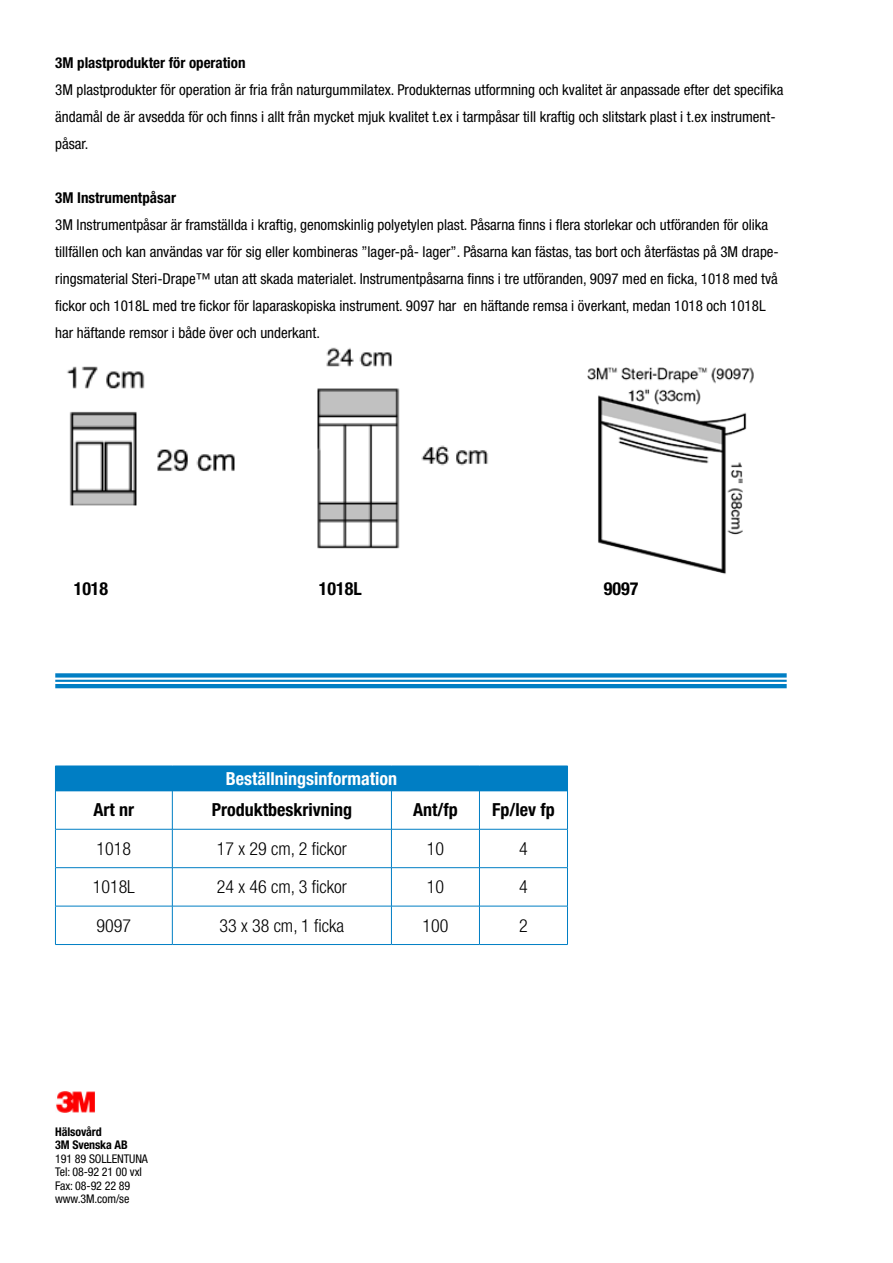
<style>
.page{position:relative;width:893px;height:1263px;background:#fff}
.page>*{position:absolute;margin:0;border:0;box-sizing:border-box;transform-origin:0 0}
.t1{font:300 condensed 18px "Helvetica Neue LT Std";color:#000}
.t2{font:700 condensed 18px "Helvetica Neue LT Std";color:#000}
.t3{font:700 condensed 18px "Helvetica Neue LT Std";color:#fff}
.t4{font:condensed 15px/27px "Helvetica Neue LT Std";color:#000}
.t5{font:700 condensed 15px "Helvetica Neue LT Std";color:#000}
.t6{font:condensed 12px/13.5px "Helvetica Neue LT Std";letter-spacing:-.01em;color:#000}
.t7{font:700 condensed 12px/13.5px "Helvetica Neue LT Std";letter-spacing:-.01em;color:#000}
</style>
<div class="page">
<img style="left:56px;top:1091px;width:39px;height:21px">
<div style="left:55px;top:766px;width:512px;height:25px;background:#007ec4"></div>
<svg style="left:567px;top:766px;width:1px;height:24px"></svg>
<hr style="left:55px;top:791px;width:1px;height:38px;background:#007ec4">
<hr style="left:479px;top:790px;width:89px;height:1px;background:#007ec4">
<hr style="left:172px;top:791px;width:1px;height:38px;background:#007ec4">
<hr style="left:391px;top:791px;width:1px;height:38px;background:#007ec4">
<hr style="left:479px;top:791px;width:1px;height:38px;background:#007ec4">
<hr style="left:567px;top:791px;width:1px;height:38px;background:#007ec4">
<hr style="left:55px;top:829px;width:1px;height:38px;background:#007ec4">
<hr style="left:55px;top:868px;width:1px;height:38px;background:#007ec4">
<hr style="left:55px;top:906px;width:1px;height:38px;background:#007ec4">
<hr style="left:55px;top:829px;width:117px;height:1px;background:#007ec4">
<hr style="left:172px;top:829px;width:219px;height:1px;background:#007ec4">
<hr style="left:391px;top:829px;width:88px;height:1px;background:#007ec4">
<hr style="left:479px;top:829px;width:89px;height:1px;background:#007ec4">
<hr style="left:172px;top:829px;width:1px;height:38px;background:#007ec4">
<hr style="left:391px;top:829px;width:1px;height:38px;background:#007ec4">
<hr style="left:479px;top:829px;width:1px;height:38px;background:#007ec4">
<hr style="left:567px;top:829px;width:1px;height:38px;background:#007ec4">
<hr style="left:172px;top:868px;width:1px;height:38px;background:#007ec4">
<hr style="left:391px;top:868px;width:1px;height:38px;background:#007ec4">
<hr style="left:479px;top:868px;width:1px;height:38px;background:#007ec4">
<hr style="left:567px;top:868px;width:1px;height:38px;background:#007ec4">
<hr style="left:172px;top:906px;width:1px;height:38px;background:#007ec4">
<hr style="left:391px;top:906px;width:1px;height:38px;background:#007ec4">
<hr style="left:479px;top:906px;width:1px;height:38px;background:#007ec4">
<hr style="left:567px;top:906px;width:1px;height:38px;background:#007ec4">
<hr style="left:55px;top:867px;width:117px;height:1px;background:#007ec4">
<hr style="left:172px;top:867px;width:219px;height:1px;background:#007ec4">
<hr style="left:391px;top:867px;width:88px;height:1px;background:#007ec4">
<hr style="left:479px;top:867px;width:89px;height:1px;background:#007ec4">
<hr style="left:55px;top:906px;width:117px;height:1px;background:#007ec4">
<hr style="left:172px;top:906px;width:219px;height:1px;background:#007ec4">
<hr style="left:391px;top:906px;width:88px;height:1px;background:#007ec4">
<hr style="left:479px;top:906px;width:89px;height:1px;background:#007ec4">
<hr style="left:55px;top:944px;width:117px;height:1px;background:#007ec4">
<hr style="left:172px;top:944px;width:219px;height:1px;background:#007ec4">
<hr style="left:391px;top:944px;width:88px;height:1px;background:#007ec4">
<hr style="left:479px;top:944px;width:89px;height:1px;background:#007ec4">
<svg style="left:55px;top:673px;width:732px;height:4px;background:#1287c8"></svg>
<hr style="left:55px;top:680px;width:732px;height:2px;background:#007ec4">
<hr style="left:55px;top:684px;width:732px;height:4px;background:#007ec4">
<img style="left:67px;top:366px;width:168px;height:140px">
<img style="left:317px;top:347px;width:171px;height:202px">
<img style="left:587px;top:367px;width:167px;height:207px">
<p class="t5" style="left:55px;top:54px;width:192px">3M plastprodukter för operation</p>
<p class="t4" style="left:55px;top:76px;width:730px">3M plastprodukter för operation är fria från naturgummilatex. Produkternas utformning och kvalitet är anpassade efter det specifika ändamål de är avsedda för och finns i allt från mycket mjuk kvalitet t.ex i tarmpåsar till kraftig och slitstark plast i t.ex instrument&shy;påsar.</p>
<p class="t5" style="left:55px;top:189px;width:122px">3M Instrumentpåsar</p>
<p class="t4" style="left:55px;top:211px;width:725px">3M Instrumentpåsar är framställda i kraftig, genomskinlig polyetylen plast. Påsarna finns i flera storlekar och utföranden för olika tillfällen och kan användas var för sig eller kombineras ”lager-på- lager”. Påsarna kan fästas, tas bort och återfästas på 3M drape&shy;ringsmaterial Steri-Drape™ utan att skada materialet. Instrumentpåsarna finns i tre utföranden, 9097 med en ficka, 1018 med två fickor och 1018L med tre fickor för laparaskopiska instrument. 9097 har en häftande remsa i överkant, medan 1018 och 1018L har häftande remsor i både över och underkant.</p>
<p class="t2" style="left:74px;top:578px;width:36px">1018</p>
<p class="t2" style="left:319px;top:578px;width:44px">1018L</p>
<p class="t2" style="left:604px;top:578px;width:36px">9097</p>
<p class="t3" style="left:226px;top:767px;width:173px">Beställningsinformation</p>
<p class="t2" style="left:94px;top:799px;width:42px">Art nr</p>
<p class="t2" style="left:212px;top:799px;width:142px">Produktbeskrivning</p>
<p class="t2" style="left:413px;top:799px;width:46px">Ant/fp</p>
<p class="t2" style="left:492px;top:799px;width:64px">Fp/lev fp</p>
<p class="t1" style="left:97px;top:838px;width:36px">1018</p>
<p class="t1" style="left:217px;top:838px;width:131px">17 x 29 cm, 2 fickor</p>
<p class="t1" style="left:427px;top:838px;width:19px">10</p>
<p class="t1" style="left:519px;top:838px;width:10px">4</p>
<p class="t1" style="left:93px;top:877px;width:44px">1018L</p>
<p class="t1" style="left:217px;top:877px;width:131px">24 x 46 cm, 3 fickor</p>
<p class="t1" style="left:427px;top:877px;width:19px">10</p>
<p class="t1" style="left:519px;top:877px;width:10px">4</p>
<p class="t1" style="left:97px;top:915px;width:36px">9097</p>
<p class="t1" style="left:219px;top:915px;width:126px">33 x 38 cm, 1 ficka</p>
<p class="t1" style="left:422px;top:915px;width:27px">100</p>
<p class="t1" style="left:519px;top:915px;width:10px">2</p>
<p class="t7" style="left:55px;top:1125px;width:74px">Hälsovård<br>3M Svenska AB</p>
<p class="t6" style="left:55px;top:1152px;width:94px">191 89 SOLLENTUNA<br>Tel: 08-92 21 00 vxl<br>Fax: 08-92 22 89 www.3M.com/se</p>
</div>
